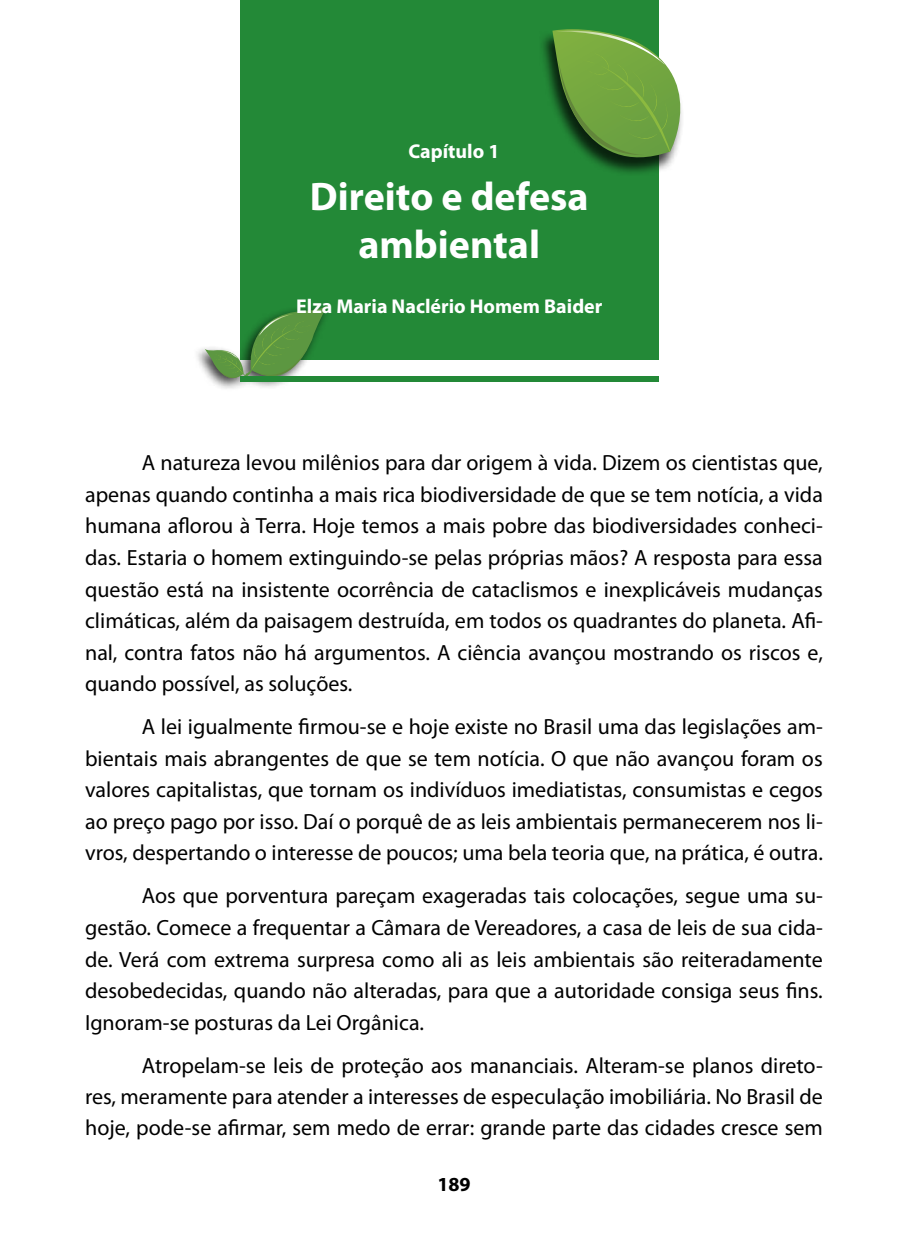
<style>
.page{position:relative;width:908px;height:1248px;background:#fff}
.page>*{position:absolute;margin:0;border:0;box-sizing:border-box;transform-origin:0 0}
.t1{font:700 40px/48px "Myriad Pro";color:#fff;text-align:center}
.t2{font:22px/31.6px "Myriad Pro";color:#000;text-align:justify}
.t3{font:700 20px "Myriad Pro";color:#fff}
.t4{font:700 20px "Myriad Pro";color:#000}
</style>
<div class="page">
<div style="left:240px;top:0;width:418px;height:359px;background:#238937"></div>
<div style="left:192px;top:300px;width:140px;height:91px;background:#000;opacity:.75"></div>
<svg style="left:204px;top:303px;width:124px;height:88px"></svg>
<div style="left:240px;top:376px;width:418px;height:6px;background:#238937"></div>
<div style="left:538px;top:30px;width:146px;height:147px;background:#000;opacity:.75"></div>
<svg style="left:552px;top:27px;width:132px;height:156px"></svg>
<p class="t3" style="left:408px;top:138px;width:92px">Capítulo 1</p>
<h1 class="t1" style="left:310px;top:171px;width:280px">Direito e defesa ambiental</h1>
<p class="t3" style="left:296px;top:293px;width:308px">Elza Maria Naclério Homem Baider</p>
<p class="t2" style="left:85px;top:447px;width:739px;text-indent:57px">A natureza levou milênios para dar origem à vida. Dizem os cientistas que, apenas quando continha a mais rica biodiversidade de que se tem notícia, a vida humana aflorou à Terra. Hoje temos a mais pobre das biodiversidades conheci&shy;das. Estaria o homem extinguindo-se pelas próprias mãos? A resposta para essa questão está na insistente ocorrência de cataclismos e inexplicáveis mudanças climáticas, além da paisagem destruída, em todos os quadrantes do planeta. Afi&shy;nal, contra fatos não há argumentos. A ciência avançou mostrando os riscos e, quando possível, as soluções.</p>
<p class="t2" style="left:85px;top:710px;width:739px;text-indent:57px">A lei igualmente firmou-se e hoje existe no Brasil uma das legislações am&shy;bientais mais abrangentes de que se tem notícia. O que não avançou foram os valores capitalistas, que tornam os indivíduos imediatistas, consumistas e cegos ao preço pago por isso. Daí o porquê de as leis ambientais permanecerem nos li&shy;vros, despertando o interesse de poucos; uma bela teoria que, na prática, é outra.</p>
<p class="t2" style="left:85px;top:879px;width:739px;text-indent:57px">Aos que porventura pareçam exageradas tais colocações, segue uma su&shy;gestão. Comece a frequentar a Câmara de Vereadores, a casa de leis de sua cida&shy;de. Verá com extrema surpresa como ali as leis ambientais são reiteradamente desobedecidas, quando não alteradas, para que a autoridade consiga seus fins.<br>Ignoram-se posturas da Lei Orgânica.</p>
<p class="t2" style="left:85px;top:1049px;width:739px;line-height:31px;text-indent:57px">Atropelam-se leis de proteção aos mananciais. Alteram-se planos direto&shy;res, meramente para atender a interesses de especulação imobiliária. No Brasil de hoje, pode-se afirmar, sem medo de errar: grande parte das cidades cresce sem</p>
<p class="t4" style="left:437px;top:1171px;width:35px">189</p>
</div>
